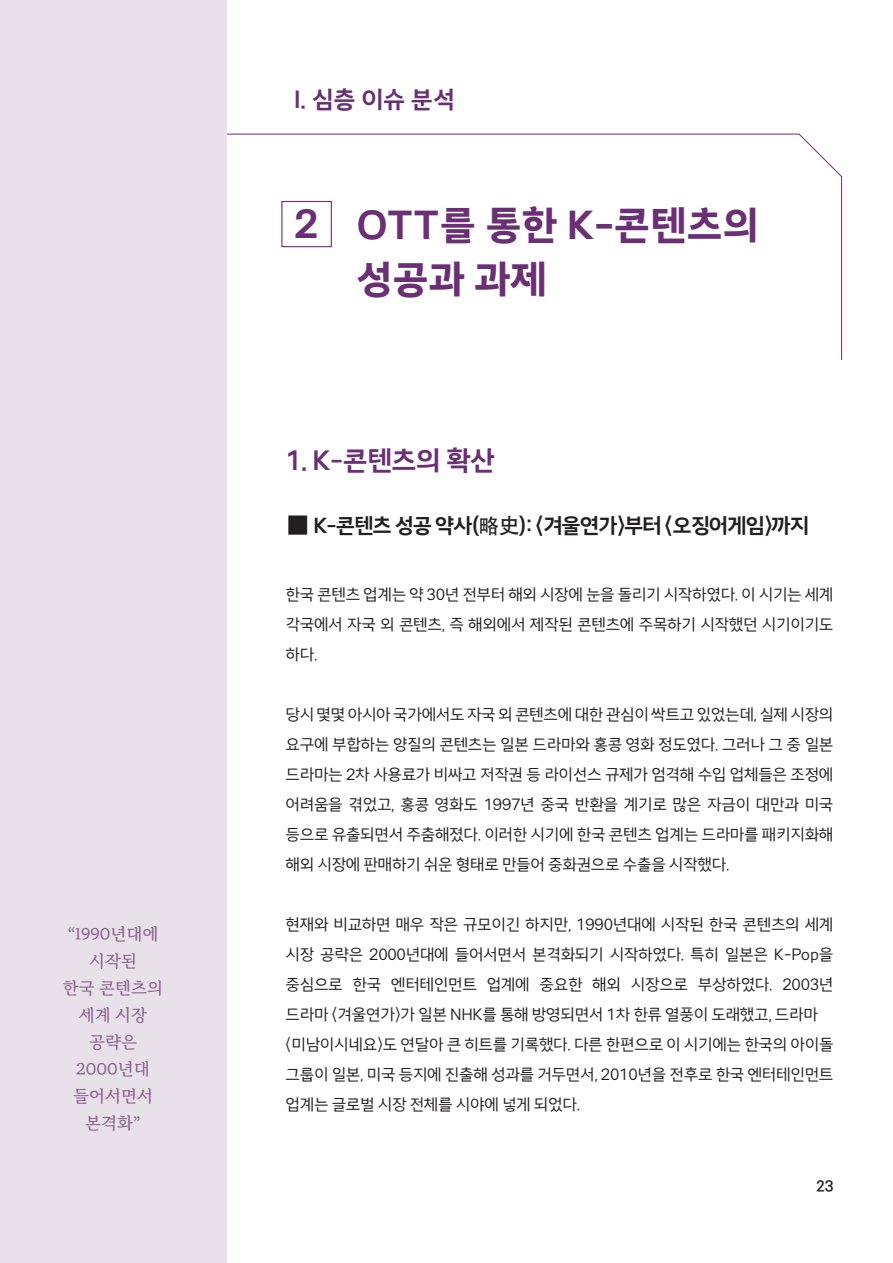
<style>
.page{position:relative;width:893px;height:1263px;background:#fff}
.page>*{position:absolute;margin:0;border:0;box-sizing:border-box;transform-origin:0 0}
.t1{font:39px/54px "Happiness Sans Title";color:#6a2f74}
.본문{font:27px "Happiness Sans Bold";letter-spacing:-.02em;color:#6a2f74}
.t2{font:24px "Happiness Sans Bold";color:#6a2f74}
.본문-2{font:21px "Happiness Sans Bold";letter-spacing:-.05em;color:#231f20}
.인용2{font:600 16.5px/27px "Maru Buriot";color:#8c6290;text-align:center}
.고딕_본문__들여쓰기_없음{font:15.75px/30px "Happiness Sans Regular";letter-spacing:-.015em;color:#231f20;text-align:justify}
.t3{font:15px "Ko Pub Dotum PB";color:#231f20}
.s1{font-family:"Happiness Sans Regular";font-size:27px}
.s2{font-family:"ST Heiti TC";font-weight:500}
</style>
<div class="page">
<svg style="left:226px;top:133px;width:616px;height:228px"></svg>
<div style="left:0;top:0;width:226px;height:1263px;background:#e8e1e9"></div>
<div style="left:281px;top:201px;width:51px;height:46px;border:1px solid #6a2f74"></div>
<p class="인용2" style="left:63px;top:920px;width:102px">“1990년대에 시작된<br>한국 콘텐츠의 세계 시장 공략은<br>2000년대 들어서면서 본격화”</p>
<p class="t2" style="left:294px;top:84px;width:162px">I. 심층 이슈 분석</p>
<p class="t1" style="left:294px;top:197px;width:26px">2</p>
<p class="t1" style="left:356px;top:197px;width:404px">OTT를 통한 K-콘텐츠의 성공과 과제</p>
<p class="본문" style="left:285px;top:443px;width:211px">1. K-콘텐츠의 확산</p>
<p class="본문-2" style="left:285px;top:512px;width:525px"><span class="s1">■</span> K-콘텐츠 성공 약사(<span class="s2">略史</span>): 〈겨울연가〉부터 〈오징어게임〉까지</p>
<p class="고딕_본문__들여쓰기_없음" style="left:285px;top:579px;width:549px">한국 콘텐츠 업계는 약 30년 전부터 해외 시장에 눈을 돌리기 시작하였다. 이 시기는 세계 각국에서 자국 외 콘텐츠, 즉 해외에서 제작된 콘텐츠에 주목하기 시작했던 시기이기도 하다.</p>
<p class="고딕_본문__들여쓰기_없음" style="left:285px;top:699px;width:549px">당시 몇몇 아시아 국가에서도 자국 외 콘텐츠에 대한 관심이 싹트고 있었는데, 실제 시장의 요구에 부합하는 양질의 콘텐츠는 일본 드라마와 홍콩 영화 정도였다. 그러나 그 중 일본 드라마는 2차 사용료가 비싸고 저작권 등 라이선스 규제가 엄격해 수입 업체들은 조정에 어려움을 겪었고, 홍콩 영화도 1997년 중국 반환을 계기로 많은 자금이 대만과 미국 등으로 유출되면서 주춤해졌다. 이러한 시기에 한국 콘텐츠 업계는 드라마를 패키지화해 해외 시장에 판매하기 쉬운 형태로 만들어 중화권으로 수출을 시작했다.</p>
<p class="고딕_본문__들여쓰기_없음" style="left:285px;top:909px;width:549px">현재와 비교하면 매우 작은 규모이긴 하지만, 1990년대에 시작된 한국 콘텐츠의 세계 시장 공략은 2000년대에 들어서면서 본격화되기 시작하였다. 특히 일본은 K-Pop을 중심으로 한국 엔터테인먼트 업계에 중요한 해외 시장으로 부상하였다. 2003년 드라마 〈겨울연가〉가 일본 NHK를 통해 방영되면서 1차 한류 열풍이 도래했고, 드라마</p>
<p class="고딕_본문__들여쓰기_없음" style="left:285px;top:1029px;width:549px">〈미남이시네요〉도 연달아 큰 히트를 기록했다. 다른 한편으로 이 시기에는 한국의 아이돌 그룹이 일본, 미국 등지에 진출해 성과를 거두면서, 2010년을 전후로 한국 엔터테인먼트 업계는 글로벌 시장 전체를 시야에 넣게 되었다.</p>
<p class="t3" style="left:816px;top:1178px;width:18px">23</p>
</div>
